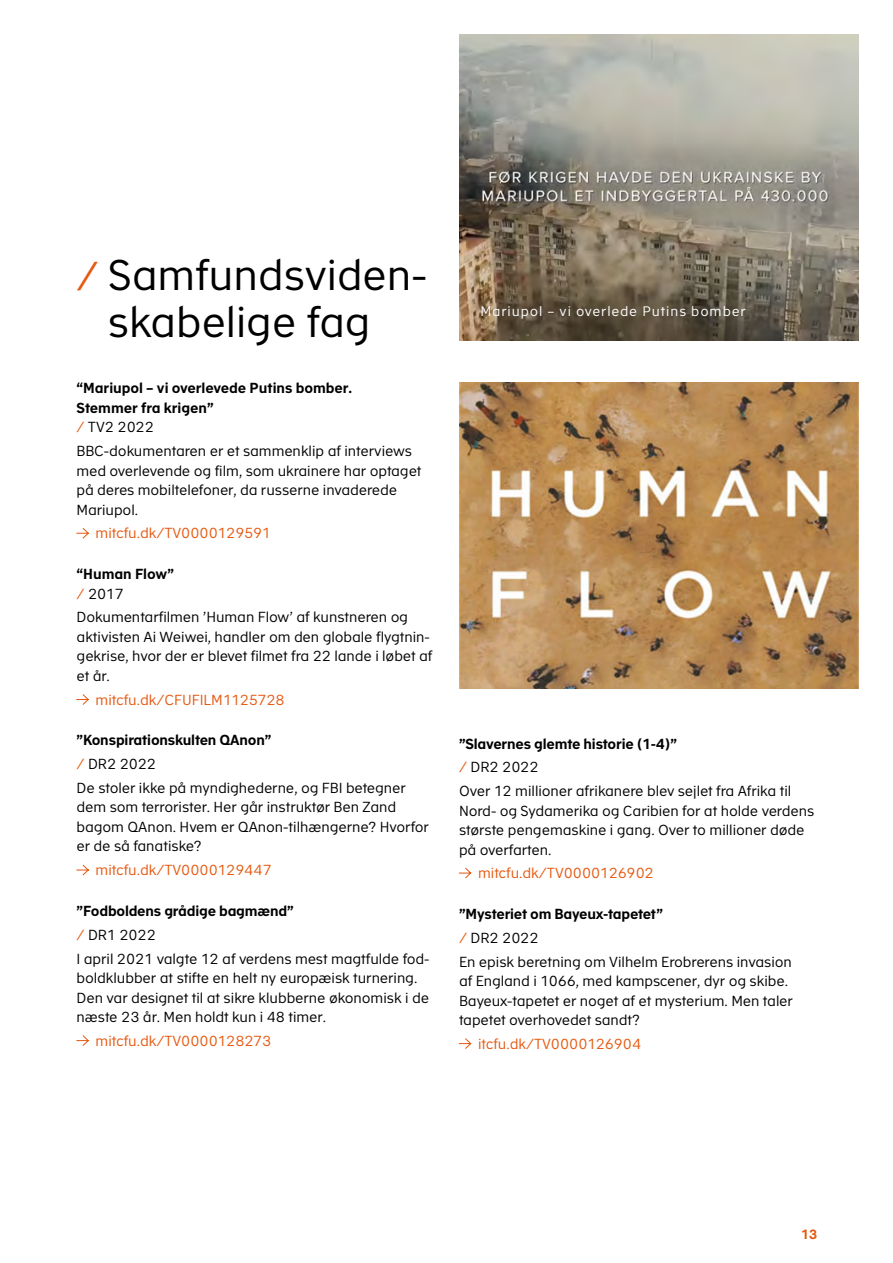
<style>
.page{position:relative;width:893px;height:1263px;background:#fff}
.page>*{position:absolute;margin:0;border:0;box-sizing:border-box;transform-origin:0 0}
.Fag_overskrift{font:42px/46.5px "Academy Sans";letter-spacing:-.005em;color:#000}
.Brød{font:14.25px/19.5px "Academy Sans";letter-spacing:-.01em;color:#000}
.Brød-2{font:700 14.25px/19.5px "Academy Sans";letter-spacing:-.01em;color:#000}
.LInk{font:14.25px "Academy Sans";color:#e6580f}
.Fremhævet_i_billeder{font:13.5px "Academy Sans";letter-spacing:.06em;color:#fff}
.t1{font:700 13.2px "Academy Sans";color:#e6580f}
.s1{font-size:39px;color:#e6580f}
.s2{font-weight:400;color:#e6580f}
.s3{font-weight:400}
.s4{color:#e6580f}
</style>
<div class="page">
<img style="left:459px;top:383px;width:400px;height:306px">
<svg style="left:76px;top:528px;width:13px;height:11px"></svg>
<svg style="left:76px;top:694px;width:13px;height:11px"></svg>
<svg style="left:76px;top:864px;width:13px;height:12px"></svg>
<svg style="left:76px;top:1035px;width:13px;height:11px"></svg>
<svg style="left:459px;top:867px;width:13px;height:12px"></svg>
<svg style="left:459px;top:1038px;width:13px;height:11px"></svg>
<img style="left:459px;top:34px;width:400px;height:306px">
<p class="Fag_overskrift" style="left:108px;top:250px;width:321px;text-indent:-31px"><span class="s1">/</span> Samfundsviden&shy;skabelige fag</p>
<p class="Brød-2" style="left:77px;top:378px;width:277px">“Mariupol – vi overlevede Putins bomber.<br>Stemmer fra krigen”<br><span class="s2">/</span> <span class="s3">TV2 2022</span></p>
<p class="Brød" style="left:77px;top:440px;width:346px">BBC-dokumentaren er et sammenklip af interviews med overlevende og film, som ukrainere har optaget på deres mobiltelefoner, da russerne invaderede Mariupol.</p>
<p class="LInk" style="left:96px;top:523px;width:177px">mitcfu.dk/TV0000129591</p>
<p class="Brød-2" style="left:77px;top:563px;width:99px">“Human Flow” <span class="s2">/</span> <span class="s3">2017</span></p>
<p class="Brød" style="left:77px;top:607px;width:357px">Dokumentarfilmen ’Human Flow’ af kunstneren og aktivisten Ai Weiwei, handler om den globale flygtnin&shy;gekrise, hvor der er blevet filmet fra 22 lande i løbet af et år.</p>
<p class="LInk" style="left:96px;top:689px;width:191px">mitcfu.dk/CFUFILM1125728</p>
<p class="Brød-2" style="left:77px;top:730px;width:197px">”Konspirationskulten QAnon”</p>
<p class="Brød" style="left:77px;top:753px;width:81px"><span class="s4">/</span> DR2 2022</p>
<p class="Brød" style="left:77px;top:777px;width:354px">De stoler ikke på myndighederne, og FBI betegner dem som terrorister. Her går instruktør Ben Zand bagom QAnon. Hvem er QAnon-tilhængerne? Hvorfor er de så fanatiske?</p>
<p class="LInk" style="left:96px;top:860px;width:178px">mitcfu.dk/TV0000129447</p>
<p class="Brød-2" style="left:77px;top:900px;width:219px">”Fodboldens grådige bagmænd”</p>
<p class="Brød" style="left:77px;top:924px;width:81px"><span class="s4">/</span> DR1 2022</p>
<p class="Brød" style="left:77px;top:948px;width:355px">I april 2021 valgte 12 af verdens mest magtfulde fod&shy;boldklubber at stifte en helt ny europæisk turnering.<br>Den var designet til at sikre klubberne økonomisk i de næste 23 år. Men holdt kun i 48 timer.</p>
<p class="LInk" style="left:96px;top:1030px;width:177px">mitcfu.dk/TV0000128273</p>
<p class="Fremhævet_i_billeder" style="left:480px;top:302px;width:267px">Mariupol – vi overlede Putins bomber</p>
<p class="Brød-2" style="left:459px;top:733px;width:219px">”Slavernes glemte historie (1-4)”</p>
<p class="Brød" style="left:459px;top:756px;width:81px"><span class="s4">/</span> DR2 2022</p>
<p class="Brød" style="left:459px;top:780px;width:357px">Over 12 millioner afrikanere blev sejlet fra Afrika til Nord- og Sydamerika og Caribien for at holde verdens største pengemaskine i gang. Over to millioner døde på overfarten.</p>
<p class="LInk" style="left:478px;top:863px;width:177px">mitcfu.dk/TV0000126902</p>
<p class="Brød-2" style="left:459px;top:903px;width:206px">”Mysteriet om Bayeux-tapetet”</p>
<p class="Brød" style="left:459px;top:927px;width:81px"><span class="s4">/</span> DR2 2022</p>
<p class="Brød" style="left:459px;top:951px;width:335px">En episk beretning om Vilhelm Erobrerens invasion af England i 1066, med kampscener, dyr og skibe.<br>Bayeux-tapetet er noget af et mysterium. Men taler tapetet overhovedet sandt?</p>
<p class="LInk" style="left:478px;top:1033px;width:165px">itcfu.dk/TV0000126904</p>
<p class="t1" style="left:801px;top:1224px;width:18px">13</p>
</div>
